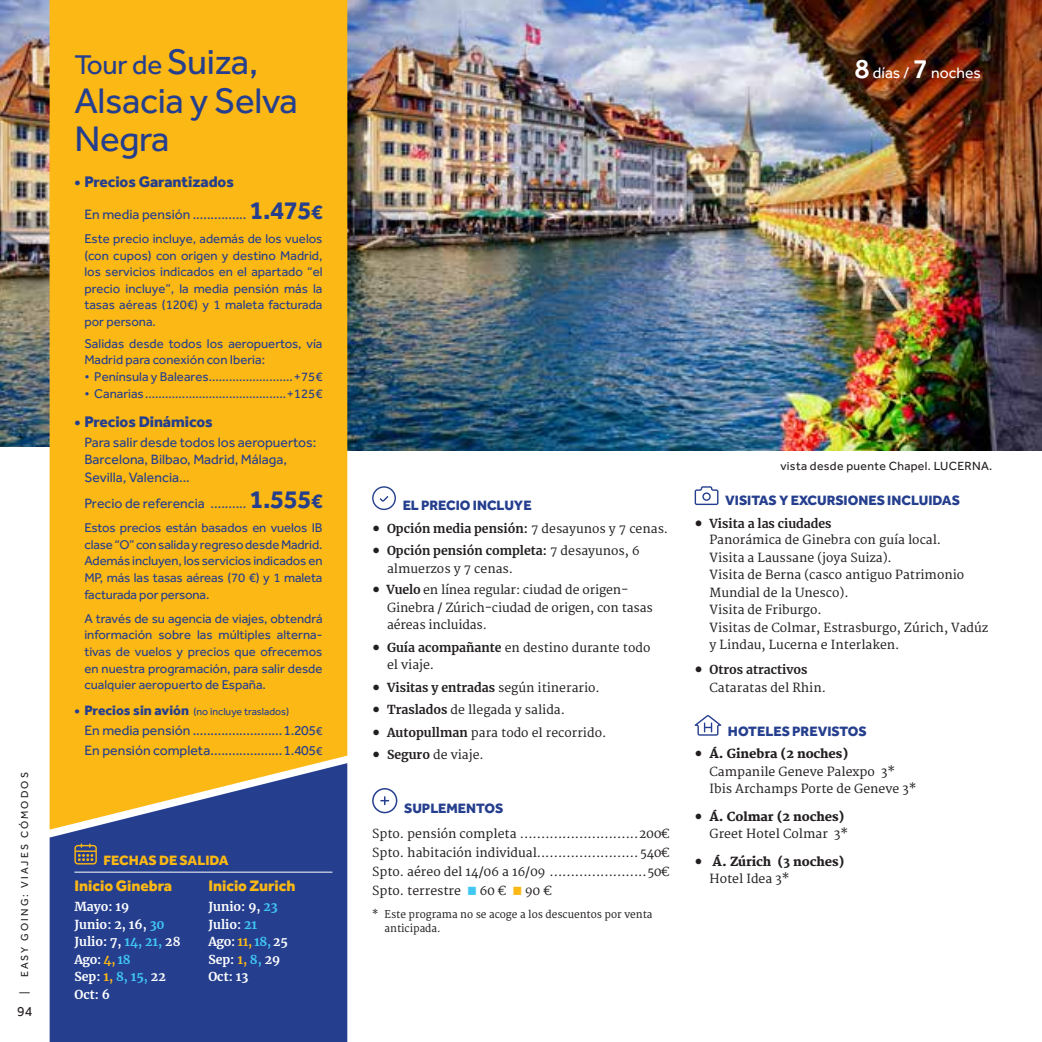
<style>
.page{position:relative;width:1042px;height:1042px;background:#fff}
.page>*{position:absolute;margin:0;border:0;box-sizing:border-box;transform-origin:0 0}
.t1{font:36.75px/38.5px "Effra";letter-spacing:-.01em;color:#253f8e}
.t2{font:28px "Effra";letter-spacing:-.01em;color:#253f8e}
.t3{font:700 26.25px "Effra";letter-spacing:-.025em;color:#253f8e}
.t4{font:800 15.75px "Effra";letter-spacing:-.005em;color:#253f8e}
.t5{font:800 15.75px "Effra";color:#fcb814}
.t6{font:15.75px "Effra";color:#fff}
.t7{font:14px/17.5px "Effra";color:#253f8e}
.t8{font:800 14px "Effra";color:#253f8e}
.t9{font:800 14px "Effra";color:#fcb814}
.t10{font:14px "Effra";color:#231f20}
.t11{font:13.12px/16.6px "Effra";color:#253f8e;text-align:justify}
.t12{font:12.25px/17.5px "Merriweather";color:#231f20}
.t13{font:700 12.25px "Merriweather";color:#fff}
.t14{font:700 12.25px "Merriweather";color:#231f20}
.t15{font:800 12.25px "Merriweather";letter-spacing:-.01em;color:#231f20}
.t16{font:12.25px "Effra";letter-spacing:.025em;color:#231f20}
.t17{font:10.5px/14.9px "Merriweather";color:#231f20;scale:.96 1}
.t18{font:10.5px "Effra";color:#253f8e}
.t19{font:10.5px "Effra";letter-spacing:.2em;color:#231f20}
.s1{font-size:36.75px}
.s2{font-size:21px}
.s3{font-weight:800;font-size:14px}
.s4{font-size:12.25px}
.s5{color:#40c7f4}
.s6{color:#fcb814}
.s7{font-weight:500;font-size:28px}
.s8{font-family:"Minion Pro";font-weight:400;font-size:21px}
.s9{font-weight:400}
.s10{font-family:"Minion Pro";font-size:21px}
.s11{font-weight:700}
.s12{font-family:"Minion Pro";font-weight:700;font-size:21px}
</style>
<div class="page">
<div style="left:50px;top:829px;width:297px;height:213px;background:#253f8e"></div>
<img style="left:0;top:0;width:50px;height:446px">
<img style="left:347px;top:0;width:695px;height:450px">
<div style="left:50px;top:0;width:297px;height:829px;background:#fcb814"></div>
<svg style="left:694px;top:486px;width:24px;height:19px"></svg>
<svg style="left:694px;top:715px;width:27px;height:21px"></svg>
<svg style="left:372px;top:486px;width:24px;height:24px"></svg>
<svg style="left:372px;top:788px;width:25px;height:25px"></svg>
<hr style="left:74px;top:872px;width:258px;height:1px;background:#fff">
<svg style="left:74px;top:843px;width:23px;height:21px"></svg>
<p class="t19" style="left:18px;top:977px;width:206px;rotate:-90deg">EASY GOING: VIAJES CÓMODOS</p>
<p class="t19" style="left:18px;top:994px;width:4px;rotate:-90deg">|</p>
<p class="t10" style="left:17px;top:1003px;width:17px">94</p>
<p class="t2" style="left:74px;top:48px;width:185px">Tour de <span class="s1">Suiza,</span></p>
<p class="t1" style="left:74px;top:81px;width:225px">Alsacia y Selva<br>Negra</p>
<p class="t4" style="left:74px;top:172px;width:161px">• Precios Garantizados</p>
<p class="t7" style="left:84px;top:205px;width:108px">En media pensión</p>
<p class="t3" style="left:250px;top:194px;width:74px">1.475<span class="s2">€</span></p>
<p class="t11" style="left:84px;top:230px;width:240px">Este precio incluye, además de los vuelos (con cupos) con origen y destino Madrid, los servicios indicados en el apartado “el precio incluye”, la media pensión más la tasas aéreas (120€) y 1 maleta facturada por persona.</p>
<p class="t11" style="left:84px;top:335px;width:240px">Salidas desde todos los aeropuertos, vía<br>Madrid para conexión con Iberia:</p>
<p class="t11" style="left:84px;top:368px;width:126px">• Península y Baleares</p>
<p class="t11" style="left:294px;top:368px;width:30px">+75€</p>
<p class="t11" style="left:84px;top:385px;width:61px">• Canarias</p>
<p class="t11" style="left:287px;top:385px;width:37px">+125€</p>
<p class="t4" style="left:74px;top:412px;width:140px">• Precios Dinámicos</p>
<p class="t7" style="left:84px;top:433px;width:233px">Para salir desde todos los aeropuertos:<br>Barcelona, Bilbao, Madrid, Málaga,<br>Sevilla, Valencia...</p>
<p class="t7" style="left:84px;top:494px;width:122px">Precio de referencia</p>
<p class="t3" style="left:250px;top:483px;width:74px">1.555<span class="s2">€</span></p>
<p class="t11" style="left:84px;top:519px;width:240px">Estos precios están basados en vuelos IB clase “O” con salida y regreso desde Madrid.<br>Además incluyen, los servicios indicados en MP, más las tasas aéreas (70 €) y 1 maleta facturada por persona.</p>
<p class="t11" style="left:84px;top:610px;width:240px">A través de su agencia de viajes, obtendrá información sobre las múltiples alterna&shy;tivas de vuelos y precios que ofrecemos en nuestra programación, para salir desde cualquier aeropuerto de España.</p>
<p class="t18" style="left:74px;top:705px;width:216px"><span class="s3">• Precios sin avión</span> (no incluye traslados)</p>
<p class="t7" style="left:84px;top:722px;width:108px">En media pensión</p>
<p class="t7" style="left:283px;top:722px;width:41px">1.205<span class="s4">€</span></p>
<p class="t7" style="left:84px;top:741px;width:127px">En pensión completa</p>
<p class="t7" style="left:283px;top:741px;width:41px">1.405<span class="s4">€</span></p>
<p class="t9" style="left:104px;top:851px;width:127px">FECHAS DE SALIDA</p>
<p class="t5" style="left:74px;top:876px;width:99px">Inicio Ginebra</p>
<p class="t13" style="left:74px;top:898px;width:56px">Mayo: 19</p>
<p class="t13" style="left:74px;top:916px;width:92px">Junio: 2, 16, <span class="s5">30</span></p>
<p class="t13" style="left:74px;top:933px;width:108px">Julio: 7, <span class="s5">14, 21,</span> 28</p>
<p class="t13" style="left:74px;top:951px;width:58px">Ago: <span class="s6">4,</span> <span class="s5">18</span></p>
<p class="t13" style="left:74px;top:968px;width:93px">Sep: <span class="s6">1,</span> <span class="s5">8, 15,</span> 22</p>
<p class="t13" style="left:74px;top:986px;width:37px">Oct: 6</p>
<p class="t5" style="left:208px;top:876px;width:89px">Inicio Zurich</p>
<p class="t13" style="left:208px;top:898px;width:71px">Junio: 9, <span class="s5">23</span></p>
<p class="t13" style="left:208px;top:916px;width:50px">Julio: <span class="s5">21</span></p>
<p class="t13" style="left:208px;top:933px;width:81px">Ago: <span class="s6">11,</span> <span class="s5">18,</span> 25</p>
<p class="t13" style="left:208px;top:951px;width:73px">Sep: <span class="s6">1,</span> <span class="s5">8,</span> 29</p>
<p class="t13" style="left:208px;top:968px;width:41px">Oct: 13</p>
<p class="t6" style="left:854px;top:64px;width:128px"><span class="s7">8</span> días / <span class="s7">7</span> noches</p>
<p class="t8" style="left:403px;top:497px;width:131px">EL PRECIO INCLUYE</p>
<p class="t14" style="left:372px;top:519px;width:297px"><span class="s8">•</span> Opción media pensión: <span class="s9">7 desayunos y 7 cenas.</span></p>
<p class="t12" style="left:387px;top:542px;width:254px;text-indent:-15px"><span class="s10">•</span> <span class="s11">Opción pensión completa:</span> 7 desayunos, 6 almuerzos y 7 cenas.</p>
<p class="t12" style="left:387px;top:582px;width:267px;text-indent:-15px"><span class="s10">•</span> <span class="s11">Vuelo</span> en línea regular: ciudad de origen-<br>Ginebra / Zúrich-ciudad de origen, con tasas aéreas incluidas.</p>
<p class="t12" style="left:387px;top:639px;width:265px;text-indent:-15px"><span class="s10">•</span> <span class="s11">Guía acompañante</span> en destino durante todo el viaje.</p>
<p class="t14" style="left:372px;top:679px;width:229px"><span class="s8">•</span> Visitas y entradas <span class="s9">según itinerario.</span></p>
<p class="t12" style="left:372px;top:702px;width:194px"><span class="s10">•</span> <span class="s11">Traslados</span> de llegada y salida.</p>
<p class="t12" style="left:372px;top:724px;width:236px"><span class="s10">•</span> <span class="s11">Autopullman</span> para todo el recorrido.</p>
<p class="t12" style="left:372px;top:747px;width:113px"><span class="s10">•</span> <span class="s11">Seguro</span> de viaje.</p>
<p class="t8" style="left:404px;top:800px;width:101px">SUPLEMENTOS</p>
<p class="t12" style="left:372px;top:825px;width:146px">Spto. pensión completa</p>
<p class="t12" style="left:639px;top:825px;width:32px">200€</p>
<p class="t12" style="left:372px;top:844px;width:166px">Spto. habitación individual</p>
<p class="t12" style="left:640px;top:844px;width:31px">540€</p>
<p class="t12" style="left:372px;top:863px;width:175px">Spto. aéreo del 14/06 a 16/09</p>
<p class="t12" style="left:648px;top:863px;width:24px">50€</p>
<p class="t12" style="left:372px;top:882px;width:181px">Spto. terrestre <span class="s5">■</span> 60 € <span class="s6">■</span> 90 €</p>
<p class="t17" style="left:384px;top:907px;width:281px;text-indent:-12px">* Este programa no se acoge a los descuentos por venta anticipada.</p>
<p class="t16" style="left:780px;top:458px;width:213px">vista desde puente Chapel. LUCERNA.</p>
<p class="t8" style="left:725px;top:492px;width:236px">VISITAS Y EXCURSIONES INCLUIDAS</p>
<p class="t14" style="left:694px;top:514px;width:138px"><span class="s10">•</span> Visita a las ciudades</p>
<p class="t12" style="left:709px;top:531px;width:233px">Panorámica de Ginebra con guía local.</p>
<p class="t12" style="left:709px;top:549px;width:184px">Visita a Laussane (joya Suiza).</p>
<p class="t12" style="left:709px;top:566px;width:256px">Visita de Berna (casco antiguo Patrimonio<br>Mundial de la Unesco).</p>
<p class="t12" style="left:709px;top:601px;width:114px">Visita de Friburgo.</p>
<p class="t12" style="left:709px;top:619px;width:280px">Visitas de Colmar, Estrasburgo, Zúrich, Vadúz y Lindau, Lucerna e Interlaken.</p>
<p class="t12" style="left:709px;top:661px;width:118px;text-indent:-15px"><span class="s12">•</span> <span class="s11">Otros atractivos<br></span>Cataratas del Rhin.</p>
<p class="t8" style="left:728px;top:722px;width:140px">HOTELES PREVISTOS</p>
<p class="t15" style="left:694px;top:746px;width:155px"><span class="s8">•</span> Á. Ginebra (2 noches)</p>
<p class="t12" style="left:709px;top:763px;width:209px">Campanile Geneve Palexpo 3*<br>Ibis Archamps Porte de Geneve 3*</p>
<p class="t15" style="left:694px;top:809px;width:151px"><span class="s8">•</span> Á. Colmar (2 noches)</p>
<p class="t12" style="left:709px;top:825px;width:140px">Greet Hotel Colmar 3*</p>
<p class="t15" style="left:694px;top:854px;width:151px"><span class="s8">•</span> Á. Zúrich (3 noches)</p>
<p class="t12" style="left:709px;top:870px;width:82px">Hotel Idea 3*</p>
</div>
